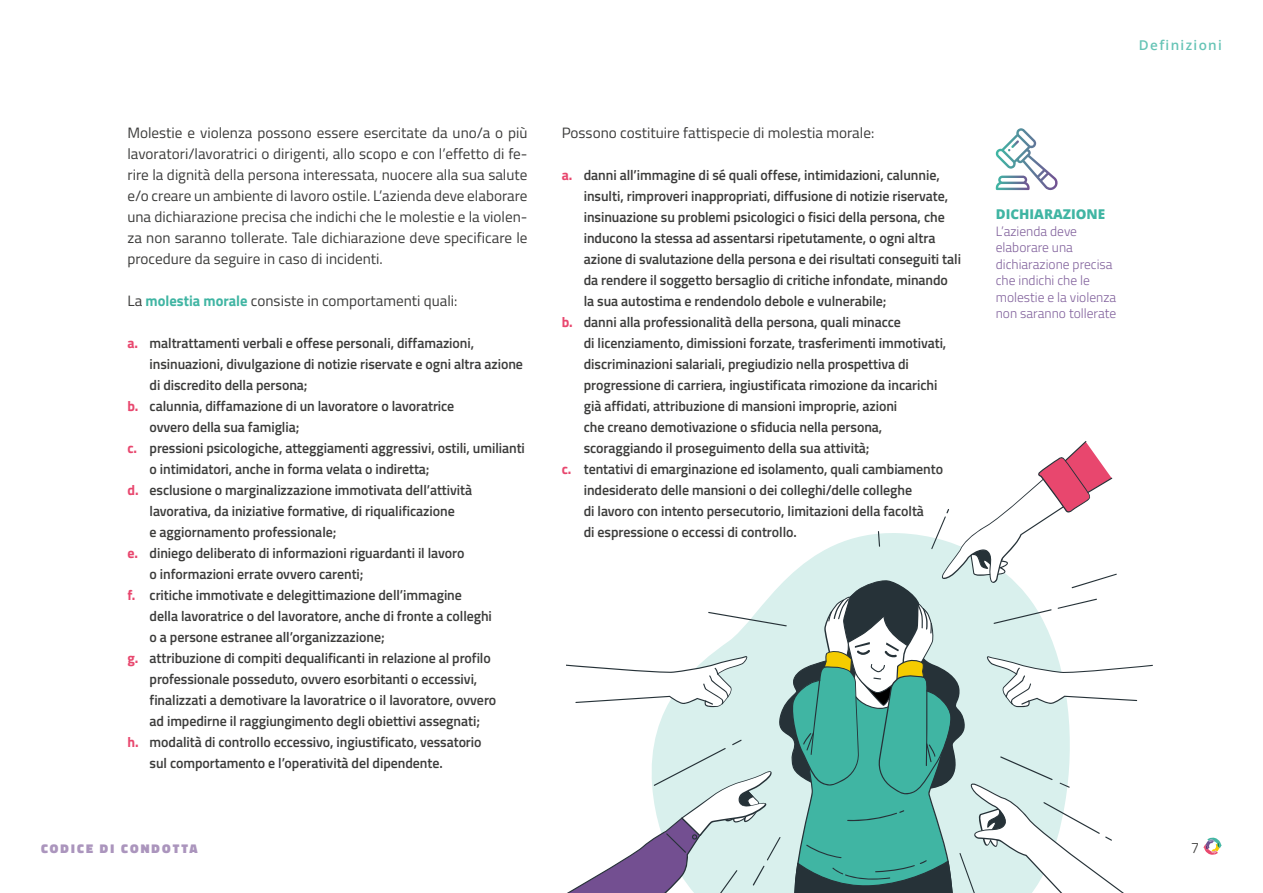
<style>
.page{position:relative;width:1263px;height:893px;background:#fff}
.page>*{position:absolute;margin:0;border:0;box-sizing:border-box;transform-origin:0 0}
.Testo{font:15px/21px "Titillium Web";color:#3c3c3b;text-align:justify}
.t1{font:300 15px "Titillium Web";color:#3c3c3b}
.t2{font:600 14.25px/21px "Titillium Web";letter-spacing:-.005em;color:#3c3c3b}
.Testo_icona{font:300 13.5px/16.5px "Titillium Web";color:#81619c}
.Titolo_icona{font:800 13.5px "Open Sans";color:#40b5a3}
.t3{font:600 13.5px "Open Sans";letter-spacing:.1em;color:#66c4b6}
.t4{font:900 12.75px "Titillium Web";letter-spacing:.17em;color:#ab95bd}
.s1{font-weight:700;color:#40b5a3}
.s2{font-weight:700;color:#e8476e}
</style>
<div class="page">
<svg style="left:566px;top:441px;width:587px;height:452px"></svg>
<svg style="left:1203px;top:838px;width:19px;height:17px"></svg>
<svg style="left:995px;top:128px;width:63px;height:62px"></svg>
<p class="Testo" style="left:127px;top:122px;width:402px">Molestie e violenza possono essere esercitate da uno/a o più lavoratori/lavoratrici o dirigenti, allo scopo e con l’effetto di fe&shy;rire la dignità della persona interessata, nuocere alla sua salute e/o creare un ambiente di lavoro ostile. L’azienda deve elaborare una dichiarazione precisa che indichi che le molestie e la violen&shy;za non saranno tollerate. Tale dichiarazione deve specificare le procedure da seguire in caso di incidenti.</p>
<p class="Testo" style="left:127px;top:290px;width:332px">La <span class="s1">molestia morale</span> consiste in comportamenti quali:</p>
<p class="t2" style="left:150px;top:332px;width:375px;text-indent:-22px"><span class="s2">a.</span> maltrattamenti verbali e offese personali, diffamazioni, insinuazioni, divulgazione di notizie riservate e ogni altra azione di discredito della persona;</p>
<p class="t2" style="left:150px;top:395px;width:306px;text-indent:-22px"><span class="s2">b.</span> calunnia, diffamazione di un lavoratore o lavoratrice ovvero della sua famiglia;</p>
<p class="t2" style="left:150px;top:437px;width:377px;text-indent:-22px"><span class="s2">c.</span> pressioni psicologiche, atteggiamenti aggressivi, ostili, umilianti o intimidatori, anche in forma velata o indiretta;</p>
<p class="t2" style="left:150px;top:479px;width:324px;text-indent:-22px"><span class="s2">d.</span> esclusione o marginalizzazione immotivata dell’attività lavorativa, da iniziative formative, di riqualificazione<br>e aggiornamento professionale;</p>
<p class="t2" style="left:150px;top:542px;width:316px;text-indent:-22px"><span class="s2">e.</span> diniego deliberato di informazioni riguardanti il lavoro o informazioni errate ovvero carenti;</p>
<p class="t2" style="left:150px;top:584px;width:344px;text-indent:-22px"><span class="s2">f.</span> critiche immotivate e delegittimazione dell’immagine della lavoratrice o del lavoratore, anche di fronte a colleghi o a persone estranee all’organizzazione;</p>
<p class="t2" style="left:150px;top:647px;width:348px;text-indent:-22px"><span class="s2">g.</span> attribuzione di compiti dequalificanti in relazione al profilo professionale posseduto, ovvero esorbitanti o eccessivi, finalizzati a demotivare la lavoratrice o il lavoratore, ovvero ad impedirne il raggiungimento degli obiettivi assegnati;</p>
<p class="t2" style="left:150px;top:731px;width:334px;text-indent:-22px"><span class="s2">h.</span> modalità di controllo eccessivo, ingiustificato, vessatorio sul comportamento e l’operatività del dipendente.</p>
<p class="t4" style="left:41px;top:839px;width:158px">CODICE DI CONDOTTA</p>
<p class="Testo" style="left:562px;top:122px;width:314px">Possono costituire fattispecie di molestia morale:</p>
<p class="t2" style="left:584px;top:164px;width:379px;text-indent:-22px"><span class="s2">a.</span> danni all’immagine di sé quali offese, intimidazioni, calunnie, insulti, rimproveri inappropriati, diffusione di notizie riservate, insinuazione su problemi psicologici o fisici della persona, che inducono la stessa ad assentarsi ripetutamente, o ogni altra azione di svalutazione della persona e dei risultati conseguiti tali da rendere il soggetto bersaglio di critiche infondate, minando la sua autostima e rendendolo debole e vulnerabile;</p>
<p class="t2" style="left:584px;top:311px;width:364px;text-indent:-22px"><span class="s2">b.</span> danni alla professionalità della persona, quali minacce<br>di licenziamento, dimissioni forzate, trasferimenti immotivati, discriminazioni salariali, pregiudizio nella prospettiva di progressione di carriera, ingiustificata rimozione da incarichi già affidati, attribuzione di mansioni improprie, azioni<br>che creano demotivazione o sfiducia nella persona, scoraggiando il proseguimento della sua attività;</p>
<p class="t2" style="left:584px;top:458px;width:361px;text-indent:-22px"><span class="s2">c.</span> tentativi di emarginazione ed isolamento, quali cambiamento indesiderato delle mansioni o dei colleghi/delle colleghe<br>di lavoro con intento persecutorio, limitazioni della facoltà<br>di espressione o eccessi di controllo.</p>
<p class="t3" style="left:1139px;top:36px;width:84px">Definizioni</p>
<p class="Titolo_icona" style="left:996px;top:204px;width:111px">DICHIARAZIONE</p>
<p class="Testo_icona" style="left:996px;top:222px;width:122px">L’azienda deve elaborare una dichiarazione precisa che indichi che le molestie e la violenza non saranno tollerate</p>
<p class="t1" style="left:1191px;top:837px;width:10px">7</p>
</div>
